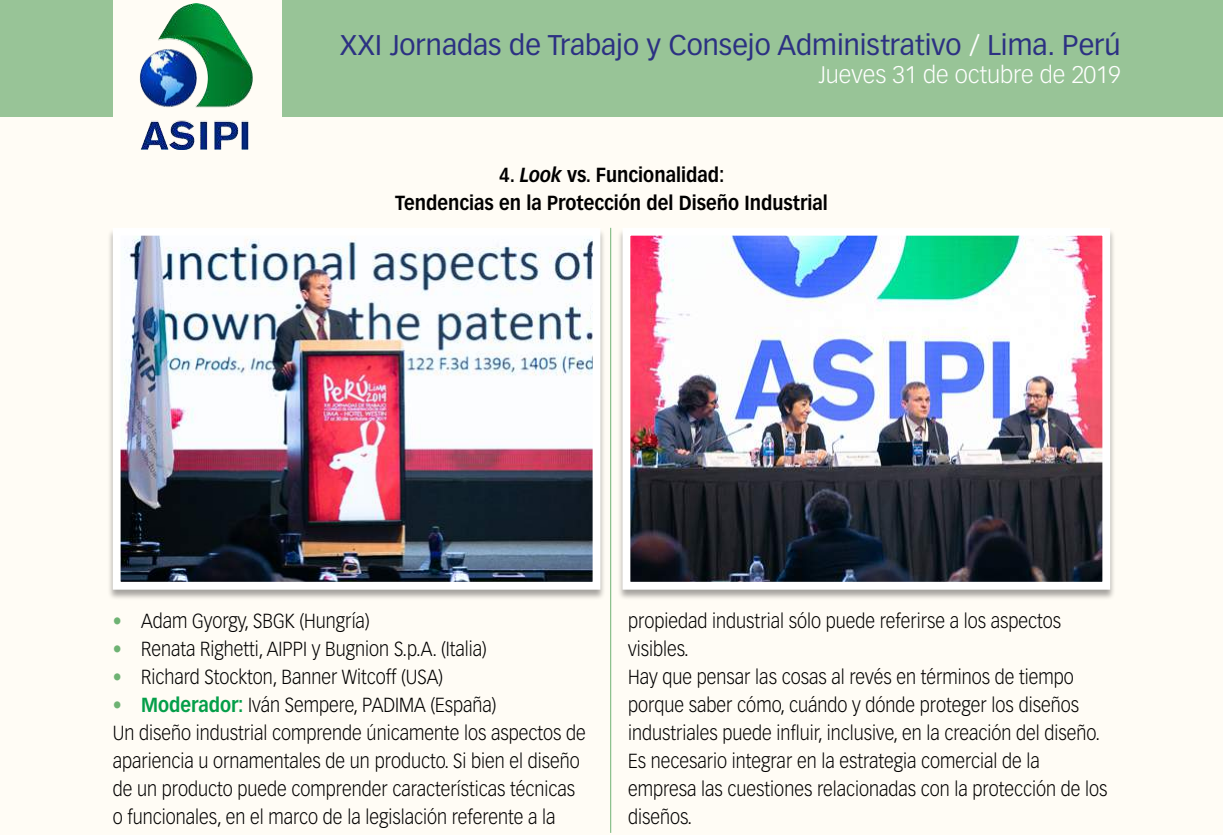
<style>
.page{position:relative;width:1223px;height:835px;background:#fff}
.page>*{position:absolute;margin:0;border:0;box-sizing:border-box;transform-origin:0 0}
.t1{font:28px "Vectora LH";color:#2c3182}
.t2{font:300 23.6px "Vectora LH";color:#fff}
.t3{font:300 20px/28px "Vectora LH";color:#000;scale:.9 1}
.t4{font:700 20px/28px "Vectora LH";color:#000;text-align:center;scale:.9 1}
.s1{color:#fff}
.s2{font-style:italic}
.s3{color:#6eb273}
.s4{font-weight:700;color:#049e49}
</style>
<div class="page">
<div style="left:0;top:0;width:1223px;height:834px;background:#fffcf5"></div>
<div style="left:282px;top:0;width:941px;height:117px;background:#98c497"></div>
<div style="left:0;top:0;width:113px;height:117px;background:#98c497"></div>
<img style="left:139px;top:4px;width:114px;height:145px">
<hr style="left:610px;top:228px;width:1px;height:604px;background:#6eb273">
<div style="left:617px;top:228px;width:498px;height:372px;background:#000;opacity:.35"></div>
<img style="left:631px;top:237px;width:470px;height:343px">
<div style="left:622px;top:228px;width:488px;height:361px;border:8px solid #fff"></div>
<div style="left:108px;top:228px;width:498px;height:372px;background:#000;opacity:.35"></div>
<img style="left:122px;top:237px;width:469px;height:343px">
<div style="left:113px;top:228px;width:487px;height:361px;border:8px solid #fff"></div>
<h1 class="t1" style="left:340px;top:29px;width:782px">XXI Jornadas de Trabajo y Consejo Administrativo <span class="s1">/</span> Lima. Perú</h1>
<p class="t2" style="left:818px;top:61px;width:304px">Jueves 31 de octubre de 2019</p>
<p class="t4" style="left:395px;top:161px;width:482px">4. <span class="s2">Look</span> vs. Funcionalidad:<br>Tendencias en la Protección del Diseño Industrial</p>
<p class="t3" style="left:113px;top:606px;width:287px"><span class="s3">•</span> Adam Gyorgy, SBGK (Hungría)</p>
<p class="t3" style="left:113px;top:634px;width:417px"><span class="s3">•</span> Renata Righetti, AIPPI y Bugnion S.p.A. (Italia)</p>
<p class="t3" style="left:113px;top:662px;width:368px"><span class="s3">•</span> Richard Stockton, Banner Witcoff (USA)</p>
<p class="t3" style="left:113px;top:690px;width:527px"><span class="s3">•</span> <span class="s4">Moderador:</span> Iván Sempere, PADIMA (España)<br>Un diseño industrial comprende únicamente los aspectos de apariencia u ornamentales de un producto. Si bien el diseño de un producto puede comprender características técnicas o funcionales, en el marco de la legislación referente a la</p>
<p class="t3" style="left:628px;top:606px;width:534px">propiedad industrial sólo puede referirse a los aspectos visibles.<br>Hay que pensar las cosas al revés en términos de tiempo porque saber cómo, cuándo y dónde proteger los diseños industriales puede influir, inclusive, en la creación del diseño.<br>Es necesario integrar en la estrategia comercial de la empresa las cuestiones relacionadas con la protección de los diseños.</p>
</div>
